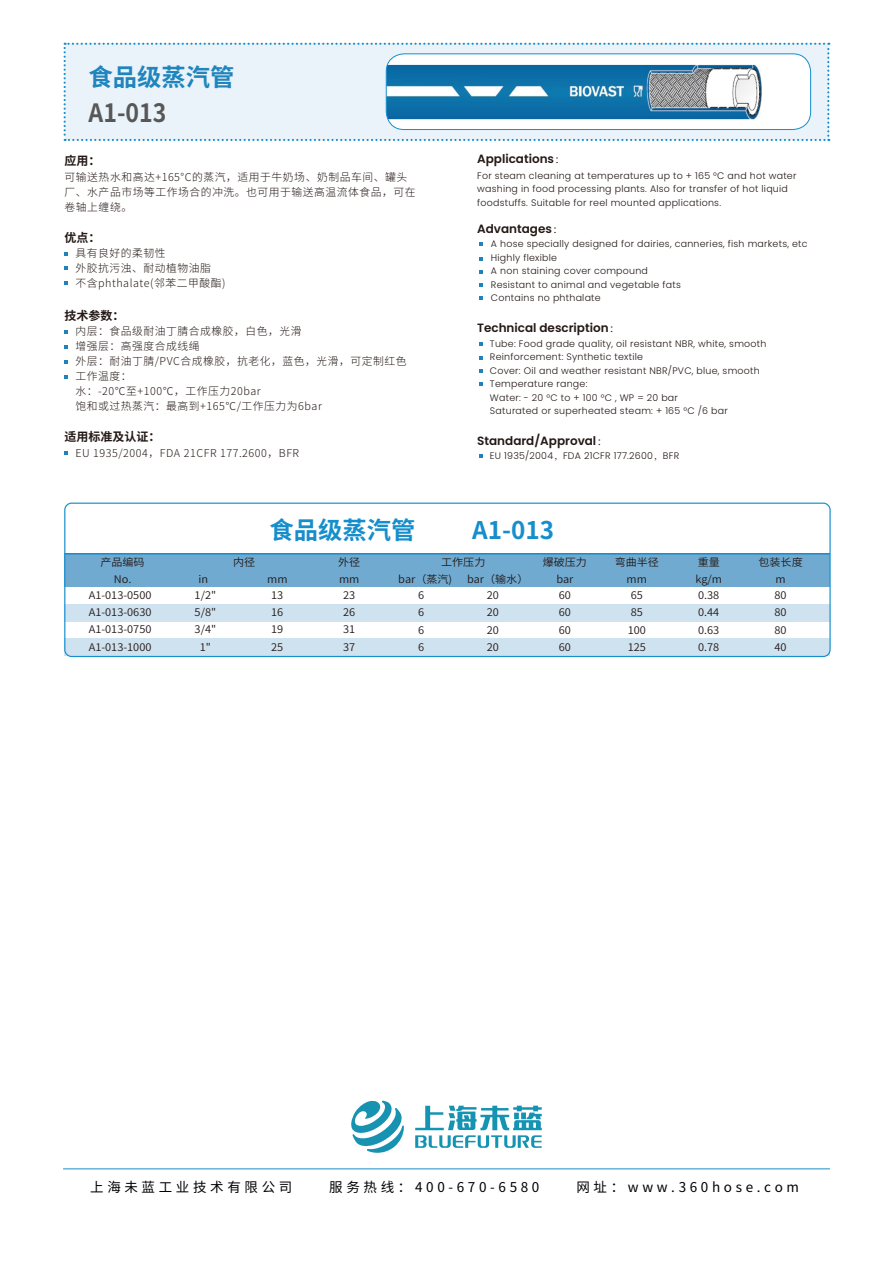
<style>
.page{position:relative;width:893px;height:1263px;background:#fff}
.page>*{position:absolute;margin:0;border:0;box-sizing:border-box;transform-origin:0 0}
.t1{font:700 25.2px "Source Han Sans CN";color:#585757;scale:.92 1}
.t2{font:700 24.3px "Source Han Sans CN";color:#168ecc}
.t3{font:700 24.3px "Source Han Sans CN";color:#2085bd}
.t4{font:13.5px "Source Han Sans CN";letter-spacing:.27em;color:#040000}
.t5{font:600 12px "Poppins";color:#231815}
.t6{font:700 12px "Source Han Sans CN";color:#231815}
.t7{font:300 10.8px/15px "Source Han Sans CN";letter-spacing:.05em;color:#231815}
.t8{font:10.5px/17.1px "Source Han Sans CN";color:#231815;text-align:justify;scale:1.05 1}
.t9{font:300 9.45px/13.5px "Poppins";letter-spacing:.025em;color:#231815}
.s1{font-family:"Adobe Song Std";font-weight:300}
.s2{font-family:"Adobe Song Std"}
</style>
<div class="page">
<hr style="left:63px;top:1168px;width:767px;height:1px;background:#188ecb">
<svg style="left:351px;top:1100px;width:53px;height:53px"></svg>
<svg style="left:415px;top:1105px;width:127px;height:43px"></svg>
<div style="left:65px;top:605px;width:765px;height:17px;background:#cfe2f0"></div>
<div style="left:65px;top:639px;width:765px;height:17px;background:#cfe2f0"></div>
<div style="left:65px;top:553px;width:765px;height:34px;background:#70aad1"></div>
<svg style="left:64px;top:43px;width:765px;height:98px"></svg>
<div style="left:386px;top:53px;width:425px;height:77px;border:1px solid #168ecc;border-radius:18px"></div>
<svg style="left:65px;top:451px;width:3px;height:4px"></svg>
<svg style="left:65px;top:252px;width:3px;height:4px"></svg>
<svg style="left:65px;top:281px;width:3px;height:4px"></svg>
<svg style="left:65px;top:330px;width:3px;height:4px"></svg>
<svg style="left:65px;top:345px;width:3px;height:4px"></svg>
<svg style="left:65px;top:360px;width:3px;height:4px"></svg>
<svg style="left:65px;top:375px;width:3px;height:4px"></svg>
<svg style="left:479px;top:454px;width:4px;height:3px"></svg>
<svg style="left:479px;top:243px;width:4px;height:3px"></svg>
<svg style="left:479px;top:270px;width:4px;height:4px"></svg>
<svg style="left:479px;top:296px;width:4px;height:4px"></svg>
<svg style="left:479px;top:283px;width:4px;height:4px"></svg>
<svg style="left:479px;top:257px;width:4px;height:4px"></svg>
<svg style="left:479px;top:343px;width:4px;height:3px"></svg>
<svg style="left:479px;top:356px;width:4px;height:4px"></svg>
<svg style="left:479px;top:369px;width:4px;height:4px"></svg>
<svg style="left:479px;top:383px;width:4px;height:3px"></svg>
<div style="left:64px;top:503px;width:767px;height:154px;border:1px solid #168fcc;border-radius:7px"></div>
<hr style="left:65px;top:553px;width:765px;height:1px;background:#168fcc">
<h2 class="t3" style="left:89px;top:64px;width:147px">食品级蒸汽管</h2>
<h1 class="t1" style="left:89px;top:98px;width:86px">A1-013</h1>
<p class="t6" style="left:65px;top:154px;width:37px">应用：</p>
<p class="t7" style="left:65px;top:170px;width:352px">可输送热水和高达+165°C的蒸汽，适用于牛奶场、奶制品车间、罐头厂、水产品市场等工作场合的冲洗。也可用于输送高温流体食品，可在卷轴上缠绕。</p>
<p class="t6" style="left:65px;top:230px;width:37px">优点：</p>
<p class="t7" style="left:75px;top:246px;width:152px">具有良好的柔韧性<br>外胶抗污浊、耐动植物油脂<br>不含phthalate(邻苯二甲酸酯)</p>
<p class="t5" style="left:477px;top:152px;width:91px">Applications<span class="s1">：</span></p>
<p class="t9" style="left:477px;top:168px;width:321px">For steam cleaning at temperatures up to + 165 °C and hot water washing in food processing plants. Also for transfer of hot liquid foodstuffs. Suitable for reel mounted applications.</p>
<p class="t5" style="left:477px;top:222px;width:88px">Advantages<span class="s1">：</span></p>
<p class="t9" style="left:491px;top:237px;width:318px">A hose specially designed for dairies, canneries, fish markets, etc Highly flexible<br>A non staining cover compound<br>Resistant to animal and vegetable fats<br>Contains no phthalate</p>
<p class="t6" style="left:65px;top:308px;width:61px">技术参数：</p>
<p class="t7" style="left:75px;top:324px;width:333px">内层：食品级耐油丁腈合成橡胶，白色，光滑<br>增强层：高强度合成线绳<br>外层：耐油丁腈/PVC合成橡胶，抗老化，蓝色，光滑，可定制红色工作温度：<br>水：-20℃至+100℃，工作压力20bar<br>饱和或过热蒸汽：最高到+165℃/工作压力为6bar</p>
<p class="t5" style="left:477px;top:321px;width:145px">Technical description<span class="s1">：</span></p>
<p class="t9" style="left:490px;top:337px;width:278px">Tube: Food grade quality, oil resistant NBR, white, smooth Reinforcement: Synthetic textile<br>Cover: Oil and weather resistant NBR/PVC, blue, smooth Temperature range:<br>Water: - 20 °C to + 100 °C , WP = 20 bar<br>Saturated or superheated steam: + 165 °C /6 bar</p>
<p class="t6" style="left:65px;top:430px;width:97px">适用标准及认证：</p>
<p class="t7" style="left:75px;top:445px;width:225px">EU 1935/2004，FDA 21CFR 177.2600，BFR</p>
<h2 class="t2" style="left:269px;top:516px;width:147px">食品级蒸汽管</h2>
<p class="t5" style="left:477px;top:434px;width:133px">Standard/Approval<span class="s1">：</span></p>
<p class="t9" style="left:490px;top:449px;width:191px">EU 1935/2004<span class="s2">，</span>FDA 21CFR 177.2600<span class="s2">，</span>BFR</p>
<h2 class="t2" style="left:472px;top:516px;width:83px">A1-013</h2>
<p class="t8" style="left:100px;top:553px;width:44px;text-align:center">产品编码<br>No.</p>
<p class="t8" style="left:233px;top:553px;width:23px">内径</p>
<p class="t8" style="left:198px;top:571px;width:11px">in</p>
<p class="t8" style="left:267px;top:571px;width:21px">mm</p>
<p class="t8" style="left:338px;top:553px;width:23px">外径mm</p>
<p class="t8" style="left:398px;top:553px;width:85px;text-indent:43px">工作压力bar（蒸汽)</p>
<p class="t8" style="left:467px;top:571px;width:60px">bar（输水）</p>
<p class="t8" style="left:615px;top:553px;width:44px;text-align:center">弯曲半径mm</p>
<p class="t8" style="left:543px;top:553px;width:44px;text-align:center">爆破压力bar</p>
<p class="t8" style="left:695px;top:553px;width:27px">重量kg/m</p>
<p class="t8" style="left:758px;top:553px;width:44px;text-align:center">包装长度m</p>
<p class="t8" style="left:89px;top:587px;width:61px">A1-013-0500<br>A1-013-0630<br>A1-013-0750<br>A1-013-1000</p>
<p class="t8" style="left:195px;top:587px;width:22px;text-align:center">1/2"<br>5/8"<br>3/4"<br>1"</p>
<p class="t8" style="left:271px;top:587px;width:13px">13<br>16<br>19<br>25</p>
<p class="t8" style="left:343px;top:587px;width:13px">23<br>26<br>31<br>37</p>
<p class="t8" style="left:418px;top:587px;width:7px">6<br>6<br>6<br>6</p>
<p class="t8" style="left:487px;top:587px;width:13px">20<br>20<br>20<br>20</p>
<p class="t8" style="left:559px;top:587px;width:13px">60<br>60<br>60<br>60</p>
<p class="t8" style="left:628px;top:587px;width:19px;text-align:left">65<br>85<br>100<br>125</p>
<p class="t8" style="left:698px;top:587px;width:22px">0.38<br>0.44<br>0.63<br>0.78</p>
<p class="t8" style="left:774px;top:587px;width:13px">80<br>80<br>80<br>40</p>
<h3 class="t4" style="left:90px;top:1179px;width:204px">上海未蓝工业技术有限公司</h3>
<h3 class="t4" style="left:329px;top:1179px;width:212px">服务热线：400-670-6580</h3>
<h3 class="t4" style="left:576px;top:1179px;width:224px">网址：www.360hose.com</h3>
</div>
